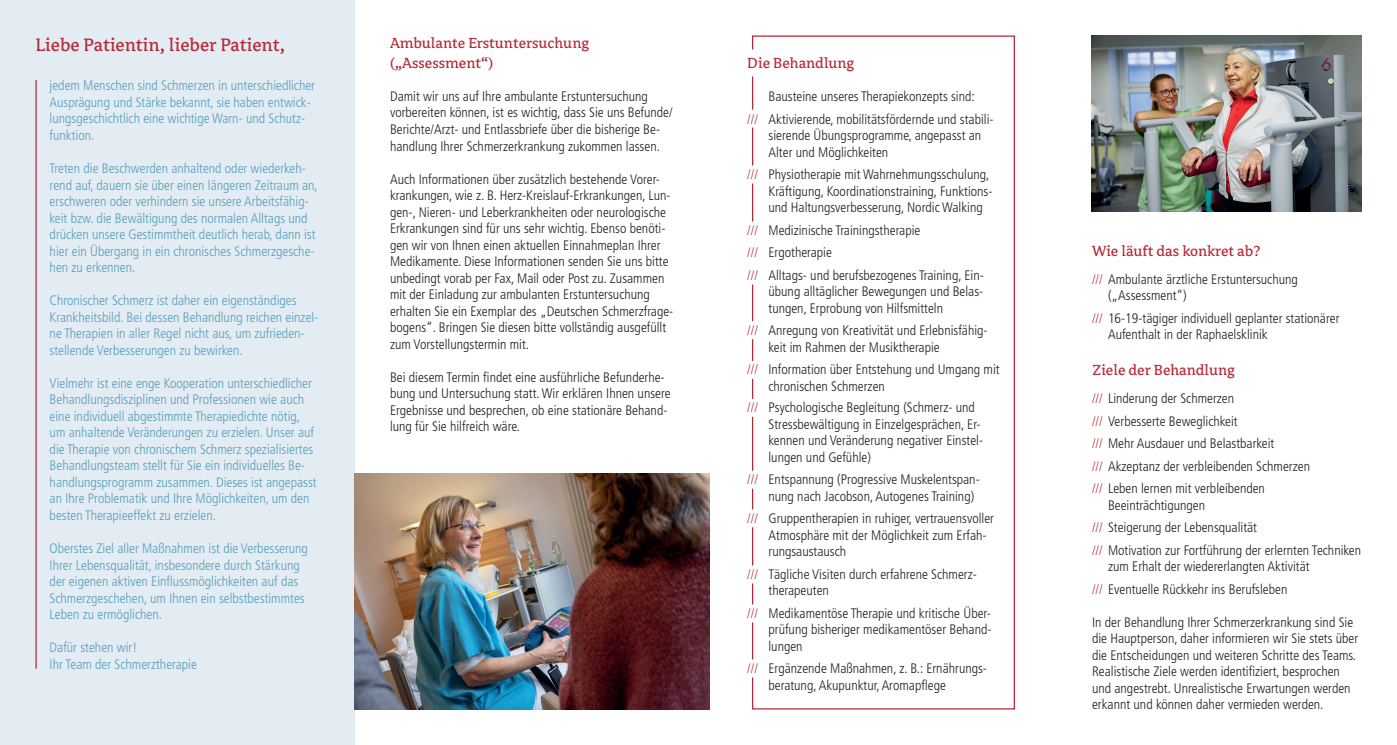
<style>
.page{position:relative;width:1397px;height:745px;background:#fff}
.page>*{position:absolute;margin:0;border:0;box-sizing:border-box;transform-origin:0 0}
.t1{font:20px "Avance OT";color:#b72837}
.t2{font:16.25px/19.5px "Avance OT";color:#b72837}
.t3{font:300 condensed 13.75px/16.5px "Frutiger LT Std";color:#231f20}
.t4{font:300 condensed 13.75px/16.5px "Frutiger LT Std";color:#579ebe}
.s1{color:#b72837}
</style>
<div class="page">
<div style="left:0;top:0;width:354px;height:744px;background:#e3ecf2"></div>
<hr style="left:35px;top:80px;width:2px;height:588px;background:#b72837">
<img style="left:354px;top:472px;width:355px;height:237px">
<img style="left:1091px;top:36px;width:270px;height:175px">
<h1 class="t1" style="left:35px;top:35px;width:251px">Liebe Patientin, lieber Patient,</h1>
<p class="t4" style="left:50px;top:78px;width:267px">jedem Menschen sind Schmerzen in unterschiedlicher Ausprägung und Stärke bekannt, sie haben entwick&shy;lungsgeschichtlich eine wichtige Warn- und Schutz&shy;funktion.</p>
<p class="t4" style="left:50px;top:160px;width:270px">Treten die Beschwerden anhaltend oder wiederkeh&shy;rend auf, dauern sie über einen längeren Zeitraum an, erschweren oder verhindern sie unsere Arbeitsfähig&shy;keit bzw. die Bewältigung des normalen Alltags und drücken unsere Gestimmtheit deutlich herab, dann ist hier ein Übergang in ein chronisches Schmerzgesche&shy;hen zu erkennen.</p>
<p class="t4" style="left:50px;top:292px;width:270px">Chronischer Schmerz ist daher ein eigenständiges Krankheitsbild. Bei dessen Behandlung reichen einzel&shy;ne Therapien in aller Regel nicht aus, um zufrieden&shy;stellende Verbesserungen zu bewirken.</p>
<p class="t4" style="left:50px;top:375px;width:268px">Vielmehr ist eine enge Kooperation unterschiedlicher Behandlungsdisziplinen und Professionen wie auch eine individuell abgestimmte Therapiedichte nötig, um anhaltende Veränderungen zu erzielen. Unser auf die Therapie von chronischem Schmerz spezialisiertes Behandlungsteam stellt für Sie ein individuelles Be&shy;handlungsprogramm zusammen. Dieses ist angepasst an Ihre Problematik und Ihre Möglichkeiten, um den besten Therapieeffekt zu erzielen.</p>
<p class="t4" style="left:50px;top:540px;width:260px">Oberstes Ziel aller Maßnahmen ist die Verbesserung Ihrer Lebensqualität, insbesondere durch Stärkung der eigenen aktiven Einflussmöglichkeiten auf das Schmerzgeschehen, um Ihnen ein selbstbestimmtes Leben zu ermöglichen.</p>
<p class="t4" style="left:50px;top:639px;width:149px">Dafür stehen wir!<br>Ihr Team der Schmerztherapie</p>
<p class="t2" style="left:390px;top:34px;width:200px">Ambulante Erstuntersuchung („Assessment“)</p>
<p class="t3" style="left:390px;top:88px;width:284px">Damit wir uns auf Ihre ambulante Erstuntersuchung vorbereiten können, ist es wichtig, dass Sie uns Befunde/ Berichte/Arzt- und Entlassbriefe über die bisherige Be&shy;handlung Ihrer Schmerzerkrankung zukommen lassen.</p>
<p class="t3" style="left:390px;top:171px;width:285px">Auch Informationen über zusätzlich bestehende Vorer&shy;krankungen, wie z. B. Herz-Kreislauf-Erkrankungen, Lun&shy;gen-, Nieren- und Leberkrankheiten oder neurologische Erkrankungen sind für uns sehr wichtig. Ebenso benöti&shy;gen wir von Ihnen einen aktuellen Einnahmeplan Ihrer Medikamente. Diese Informationen senden Sie uns bitte unbedingt vorab per Fax, Mail oder Post zu. Zusammen mit der Einladung zur ambulanten Erstuntersuchung erhalten Sie ein Exemplar des „Deutschen Schmerzfrage&shy;bogens“. Bringen Sie diesen bitte vollständig ausgefüllt zum Vorstellungstermin mit.</p>
<p class="t3" style="left:390px;top:369px;width:282px">Bei diesem Termin findet eine ausführliche Befunderhe&shy;bung und Untersuchung statt. Wir erklären Ihnen unsere Ergebnisse und besprechen, ob eine stationäre Behand&shy;lung für Sie hilfreich wäre.</p>
<p class="t2" style="left:747px;top:54px;width:109px">Die Behandlung</p>
<p class="t3" style="left:747px;top:85px;width:248px;line-height:22.5px;text-align:center">Bausteine unseres Therapiekonzepts sind:<br><span class="s1">///</span> Aktivierende, mobilitätsfördernde und stabili-</p>
<p class="t3" style="left:768px;top:127px;width:214px">sierende Übungsprogramme, angepasst an<br>Alter und Möglichkeiten</p>
<p class="t3" style="left:768px;top:166px;width:225px;text-indent:-21px"><span class="s1">///</span> Physiotherapie mit Wahrnehmungsschulung,<br>Kräftigung, Koordinationstraining, Funktions&shy;und Haltungsverbesserung, Nordic Walking</p>
<p class="t3" style="left:747px;top:219px;width:238px;line-height:22.5px"><span class="s1">///</span> Medizinische Trainingstherapie<br><span class="s1">///</span> Ergotherapie<br><span class="s1">///</span> Alltags- und berufsbezogenes Training, Ein-</p>
<p class="t3" style="left:768px;top:283px;width:216px">übung alltäglicher Bewegungen und Belas&shy;tungen, Erprobung von Hilfsmitteln</p>
<p class="t3" style="left:768px;top:322px;width:221px;text-indent:-21px"><span class="s1">///</span> Anregung von Kreativität und Erlebnisfähig&shy;keit im Rahmen der Musiktherapie</p>
<p class="t3" style="left:768px;top:361px;width:232px;text-indent:-21px"><span class="s1">///</span> Information über Entstehung und Umgang mit chronischen Schmerzen</p>
<p class="t3" style="left:768px;top:399px;width:216px;text-indent:-21px"><span class="s1">///</span> Psychologische Begleitung (Schmerz- und Stressbewältigung in Einzelgesprächen, Er&shy;kennen und Veränderung negativer Einstel&shy;lungen und Gefühle)</p>
<p class="t3" style="left:768px;top:471px;width:213px;text-indent:-21px"><span class="s1">///</span> Entspannung (Progressive Muskelentspan&shy;nung nach Jacobson, Autogenes Training)</p>
<p class="t3" style="left:768px;top:510px;width:227px;text-indent:-21px"><span class="s1">///</span> Gruppentherapien in ruhiger, vertrauensvoller<br>Atmosphäre mit der Möglichkeit zum Erfah&shy;rungsaustausch</p>
<p class="t3" style="left:768px;top:565px;width:210px;text-indent:-21px"><span class="s1">///</span> Tägliche Visiten durch erfahrene Schmerz&shy;therapeuten</p>
<p class="t3" style="left:768px;top:604px;width:224px;text-align:justify;text-indent:-21px"><span class="s1">///</span> Medikamentöse Therapie und kritische Über&shy;prüfung bisheriger medikamentöser Behand&shy;lungen</p>
<p class="t3" style="left:768px;top:660px;width:220px;text-indent:-21px"><span class="s1">///</span> Ergänzende Maßnahmen, z. B.: Ernährungs&shy;beratung, Akupunktur, Aromapflege</p>
<p class="t2" style="left:1091px;top:242px;width:170px">Wie läuft das konkret ab?</p>
<p class="t3" style="left:1107px;top:271px;width:191px;text-indent:-16px"><span class="s1">///</span> Ambulante ärztliche Erstuntersuchung („Assessment“)</p>
<p class="t3" style="left:1107px;top:310px;width:233px;text-indent:-16px"><span class="s1">///</span> 16-19-tägiger individuell geplanter stationärer<br>Aufenthalt in der Raphaelsklinik</p>
<p class="t2" style="left:1091px;top:361px;width:144px">Ziele der Behandlung</p>
<p class="t3" style="left:1091px;top:387px;width:219px;line-height:22.5px"><span class="s1">///</span> Linderung der Schmerzen<br><span class="s1">///</span> Verbesserte Beweglichkeit<br><span class="s1">///</span> Mehr Ausdauer und Belastbarkeit<br><span class="s1">///</span> Akzeptanz der verbleibenden Schmerzen <span class="s1">///</span> Leben lernen mit verbleibenden</p>
<p class="t3" style="left:1091px;top:493px;width:270px;line-height:22.5px;text-indent:16px">Beeinträchtigungen<br><span class="s1">///</span> Steigerung der Lebensqualität<br><span class="s1">///</span> Motivation zur Fortführung der erlernten Techniken</p>
<p class="t3" style="left:1091px;top:555px;width:219px;line-height:22.5px;text-indent:16px">zum Erhalt der wiedererlangten Aktivität <span class="s1">///</span> Eventuelle Rückkehr ins Berufsleben</p>
<p class="t3" style="left:1091px;top:613px;width:268px">In der Behandlung Ihrer Schmerzerkrankung sind Sie die Hauptperson, daher informieren wir Sie stets über die Entscheidungen und weiteren Schritte des Teams.<br>Realistische Ziele werden identifiziert, besprochen und angestrebt. Unrealistische Erwartungen werden erkannt und können daher vermieden werden.</p>
</div>
